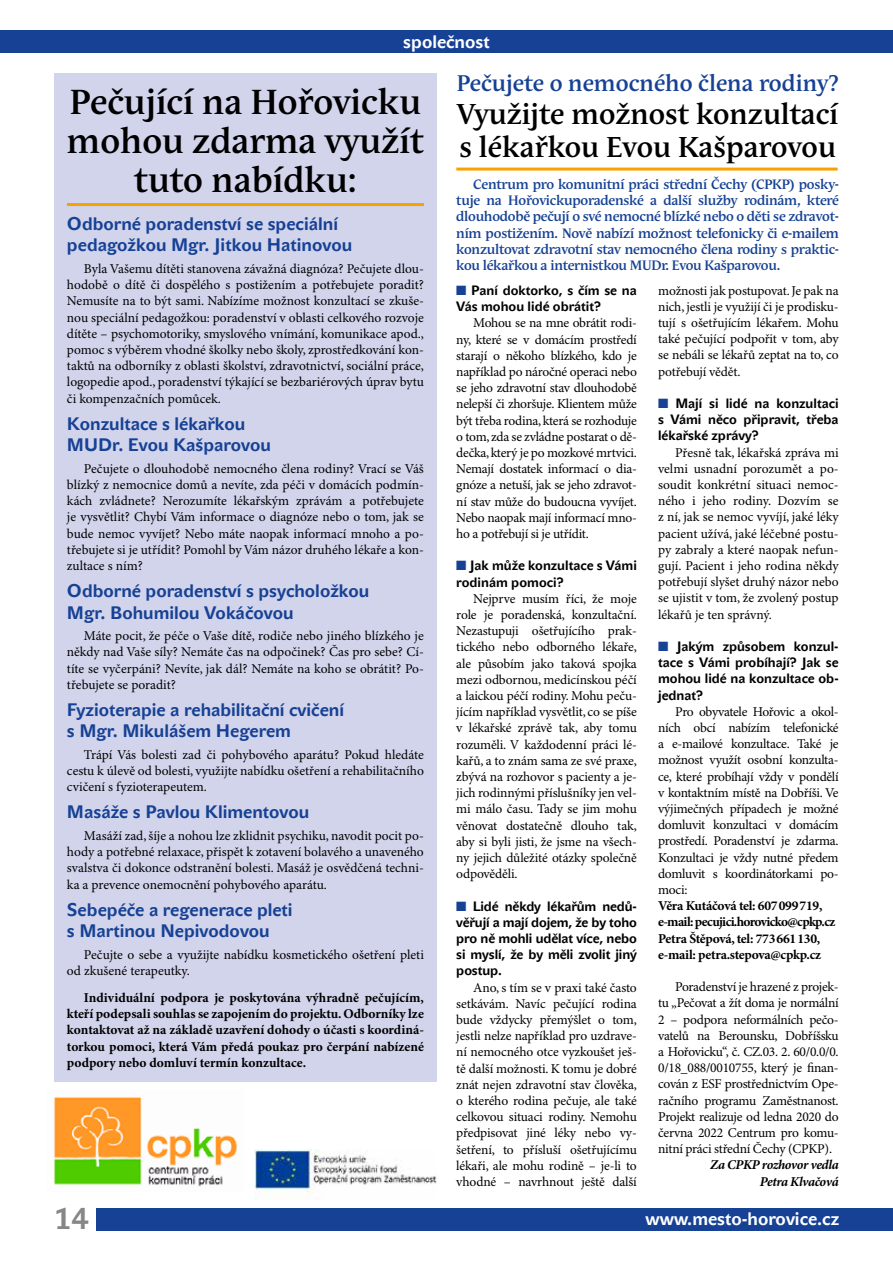
<style>
.page{position:relative;width:893px;height:1263px;background:#fff}
.page>*{position:absolute;margin:0;border:0;box-sizing:border-box;transform-origin:0 0}
.t1{font:700 34.5px/39px "Andulka Book Pro";color:#000;text-align:center}
.t2{font:700 30px "Abc Green";color:#878787}
.t3{font:700 28.5px/33px "Andulka Book Pro";color:#000}
.t4{font:700 22.5px "Andulka Book Pro";color:#164194}
.t5{font:700 18px/21.6px "Abc Green";color:#164194}
.t6{font:700 18px "Abc Green";color:#fff}
.t7{font:13.5px/16.2px "Minion Pro";letter-spacing:-.01em;color:#000;text-align:justify}
.t8{font:700 13.5px/16.2px "Minion Pro";letter-spacing:-.02em;color:#000}
.t9{font:700 13.5px/16.2px "Abc Green";color:#000;text-align:justify}
.t10{font:700 13.5px/16.2px "Andulka Book Pro";letter-spacing:-.02em;color:#164194;text-align:justify}
.t11{font:italic 700 13.5px/16.2px "Minion Pro";letter-spacing:-.03em;color:#000;text-align:right}
.s1{color:#164194}
</style>
<div class="page">
<div style="left:97px;top:1208px;width:796px;height:22px;background:#164194"></div>
<div style="left:0;top:31px;width:893px;height:22px;background:#164194"></div>
<hr style="left:456px;top:168px;width:382px;height:3px;background:#f6a200">
<img style="left:53px;top:1097px;width:185px;height:90px">
<img style="left:255px;top:1150px;width:182px;height:49px">
<div style="left:54px;top:73px;width:383px;height:1009px;background:#d2d4ec"></div>
<hr style="left:67px;top:203px;width:357px;height:3px;background:#f6a200">
<h3 class="t6" style="left:403px;top:31px;width:88px">společnost</h3>
<h3 class="t4" style="left:457px;top:70px;width:383px">Pečujete o nemocného člena rodiny?</h3>
<h3 class="t3" style="left:457px;top:97px;width:383px">Využijte možnost konzultací s lékařkou Evou Kašparovou</h3>
<p class="t10" style="left:456px;top:176px;width:384px;text-indent:17px">Centrum pro komunitní práci střední Čechy (CPKP) posky&shy;tuje na Hořovickuporadenské a další služby rodinám, které dlouhodobě pečují o své nemocné blízké nebo o děti se zdravot&shy;ním postižením. Nově nabízí možnost telefonicky či e-mailem konzultovat zdravotní stav nemocného člena rodiny s praktic&shy;kou lékařkou a internistkou MUDr. Evou Kašparovou.</p>
<p class="t9" style="left:456px;top:282px;width:182px"><span class="s1">■</span> Paní doktorko, s čím se na<br>Vás mohou lidé obrátit?</p>
<p class="t7" style="left:456px;top:315px;width:182px;text-indent:17px">Mohou se na mne obrátit rodi&shy;ny, které se v domácím prostředí starají o někoho blízkého, kdo je například po náročné operaci nebo se jeho zdravotní stav dlouhodobě nelepší či zhoršuje. Klientem může být třeba rodina, která se rozhoduje o tom, zda se zvládne postarat o dě&shy;dečka, který je po mozkové mrtvici.<br>Nemají dostatek informací o dia&shy;gnóze a netuší, jak se jeho zdravot&shy;ní stav může do budoucna vyvíjet.<br>Nebo naopak mají informací mno&shy;ho a potřebují si je utřídit.</p>
<p class="t9" style="left:456px;top:558px;width:182px"><span class="s1">■</span> Jak může konzultace s Vámi rodinám pomoci?</p>
<p class="t7" style="left:456px;top:591px;width:182px;text-indent:17px">Nejprve musím říci, že moje role je poradenská, konzultační.<br>Nezastupuji ošetřujícího prak&shy;tického nebo odborného lékaře, ale působím jako taková spojka mezi odbornou, medicínskou péčí a laickou péčí rodiny. Mohu peču&shy;jícím například vysvětlit, co se píše v lékařské zprávě tak, aby tomu rozuměli. V každodenní práci lé&shy;kařů, a to znám sama ze své praxe, zbývá na rozhovor s pacienty a je&shy;jich rodinnými příslušníky jen vel&shy;mi málo času. Tady se jim mohu věnovat dostatečně dlouho tak, aby si byli jisti, že jsme na všech&shy;ny jejich důležité otázky společně odpověděli.</p>
<p class="t9" style="left:456px;top:898px;width:182px"><span class="s1">■</span> Lidé někdy lékařům nedů&shy;věřují a mají dojem, že by toho pro ně mohli udělat více, nebo si myslí, že by měli zvolit jiný postup.</p>
<p class="t7" style="left:456px;top:980px;width:182px;text-indent:17px">Ano, s tím se v praxi také často setkávám. Navíc pečující rodina bude vždycky přemýšlet o tom, jestli nelze například pro uzdrave&shy;ní nemocného otce vyzkoušet ješ&shy;tě další možnosti. K tomu je dobré znát nejen zdravotní stav člověka, o kterého rodina pečuje, ale také celkovou situaci rodiny. Nemohu předpisovat jiné léky nebo vy&shy;šetření, to přísluší ošetřujícímu lékaři, ale mohu rodině – je-li to vhodné – navrhnout ještě další</p>
<h1 class="t1" style="left:67px;top:83px;width:358px">Pečující na Hořovicku mohou zdarma využít tuto nabídku:</h1>
<h3 class="t5" style="left:67px;top:213px;width:287px">Odborné poradenství se speciální pedagožkou Mgr. Jitkou Hatinovou</h3>
<p class="t7" style="left:67px;top:261px;width:358px;text-indent:17px">Byla Vašemu dítěti stanovena závažná diagnóza? Pečujete dlou&shy;hodobě o dítě či dospělého s postižením a potřebujete poradit?<br>Nemusíte na to být sami. Nabízíme možnost konzultací se zkuše&shy;nou speciální pedagožkou: poradenství v oblasti celkového rozvoje dítěte – psychomotoriky, smyslového vnímání, komunikace apod., pomoc s výběrem vhodné školky nebo školy, zprostředkování kon&shy;taktů na odborníky z oblasti školství, zdravotnictví, sociální práce, logopedie apod., poradenství týkající se bezbariérových úprav bytu či kompenzačních pomůcek.</p>
<h3 class="t5" style="left:67px;top:413px;width:205px">Konzultace s lékařkou<br>MUDr. Evou Kašparovou</h3>
<p class="t7" style="left:67px;top:461px;width:358px;text-indent:17px">Pečujete o dlouhodobě nemocného člena rodiny? Vrací se Váš blízký z nemocnice domů a nevíte, zda péči v domácích podmín&shy;kách zvládnete? Nerozumíte lékařským zprávám a potřebujete je vysvětlit? Chybí Vám informace o diagnóze nebo o tom, jak se bude nemoc vyvíjet? Nebo máte naopak informací mnoho a po&shy;třebujete si je utřídit? Pomohl by Vám názor druhého lékaře a kon&shy;zultace s ním?</p>
<h3 class="t5" style="left:67px;top:580px;width:304px">Odborné poradenství s psycholožkou<br>Mgr. Bohumilou Vokáčovou</h3>
<p class="t7" style="left:67px;top:628px;width:358px;text-indent:17px">Máte pocit, že péče o Vaše dítě, rodiče nebo jiného blízkého je někdy nad Vaše síly? Nemáte čas na odpočinek? Čas pro sebe? Cí&shy;títe se vyčerpáni? Nevíte, jak dál? Nemáte na koho se obrátit? Po&shy;třebujete se poradit?</p>
<h3 class="t5" style="left:67px;top:699px;width:279px">Fyzioterapie a rehabilitační cvičení s Mgr. Mikulášem Hegerem</h3>
<p class="t7" style="left:67px;top:747px;width:358px;text-indent:17px">Trápí Vás bolesti zad či pohybového aparátu? Pokud hledáte cestu k úlevě od bolesti, využijte nabídku ošetření a rehabilitačního cvičení s fyzioterapeutem.</p>
<h3 class="t5" style="left:67px;top:801px;width:244px">Masáže s Pavlou Klimentovou</h3>
<p class="t7" style="left:67px;top:828px;width:358px;text-indent:17px">Masáží zad, šíje a nohou lze zklidnit psychiku, navodit pocit po&shy;hody a potřebné relaxace, přispět k zotavení bolavého a unaveného svalstva či dokonce odstranění bolesti. Masáž je osvědčená techni&shy;ka a prevence onemocnění pohybového aparátu.</p>
<h3 class="t5" style="left:67px;top:899px;width:227px">Sebepéče a regenerace pleti s Martinou Nepivodovou</h3>
<p class="t7" style="left:67px;top:947px;width:358px;text-indent:17px">Pečujte o sebe a využijte nabídku kosmetického ošetření pleti od zkušené terapeutky.</p>
<p class="t8" style="left:67px;top:990px;width:358px;text-align:justify;text-indent:17px">Individuální podpora je poskytována výhradně pečujícím, kteří podepsali souhlas se zapojením do projektu. Odborníky lze kontaktovat až na základě uzavření dohody o účasti s koordiná&shy;torkou pomoci, která Vám předá poukaz pro čerpání nabízené podpory nebo domluví termín konzultace.</p>
<p class="t7" style="left:658px;top:283px;width:182px">možnosti jak postupovat. Je pak na nich, jestli je využijí či je prodisku&shy;tují s ošetřujícím lékařem. Mohu také pečující podpořit v tom, aby se nebáli se lékařů zeptat na to, co potřebují vědět.</p>
<p class="t9" style="left:658px;top:395px;width:182px"><span class="s1">■</span> Mají si lidé na konzultaci s Vámi něco připravit, třeba lékařské zprávy?</p>
<p class="t7" style="left:658px;top:445px;width:182px;text-indent:17px">Přesně tak, lékařská zpráva mi velmi usnadní porozumět a po&shy;soudit konkrétní situaci nemoc&shy;ného i jeho rodiny. Dozvím se z ní, jak se nemoc vyvíjí, jaké léky pacient užívá, jaké léčebné postu&shy;py zabraly a které naopak nefun&shy;gují. Pacient i jeho rodina někdy potřebují slyšet druhý názor nebo se ujistit v tom, že zvolený postup lékařů je ten správný.</p>
<p class="t9" style="left:658px;top:638px;width:182px"><span class="s1">■</span> Jakým způsobem konzul&shy;tace s Vámi probíhají? Jak se mohou lidé na konzultace ob&shy;jednat?</p>
<p class="t7" style="left:658px;top:704px;width:182px;text-indent:17px">Pro obyvatele Hořovic a okol&shy;ních obcí nabízím telefonické a e-mailové konzultace. Také je možnost využít osobní konzulta&shy;ce, které probíhají vždy v pondělí v kontaktním místě na Dobříši. Ve výjimečných případech je možné domluvit konzultaci v domácím prostředí. Poradenství je zdarma.<br>Konzultaci je vždy nutné předem domluvit s koordinátorkami po&shy;moci:</p>
<p class="t8" style="left:658px;top:898px;width:179px">Věra Kutáčová tel: 607099719, e-mail: pecujici.horovicko@cpkp.cz Petra Štěpová, tel: 773661130, e-mail: petra.stepova@cpkp.cz</p>
<p class="t7" style="left:658px;top:979px;width:182px;text-indent:17px">Poradenství je hrazené z projek&shy;tu „Pečovat a žít doma je normální 2 – podpora neformálních pečo&shy;vatelů na Berounsku, Dobříšsku a Hořovicku“, č. CZ.03. 2. 60/0.0/0.<br>0/18_088/0010755, který je finan&shy;cován z ESF prostřednictvím Ope&shy;račního programu Zaměstnanost.<br>Projekt realizuje od ledna 2020 do června 2022 Centrum pro komu&shy;nitní práci střední Čechy (CPKP).</p>
<p class="t11" style="left:710px;top:1157px;width:130px">Za CPKP rozhovor vedla<br>Petra Klvačová</p>
<h2 class="t2" style="left:54px;top:1201px;width:36px">14</h2>
<h3 class="t6" style="left:646px;top:1208px;width:195px">www.mesto-horovice.cz</h3>
</div>
